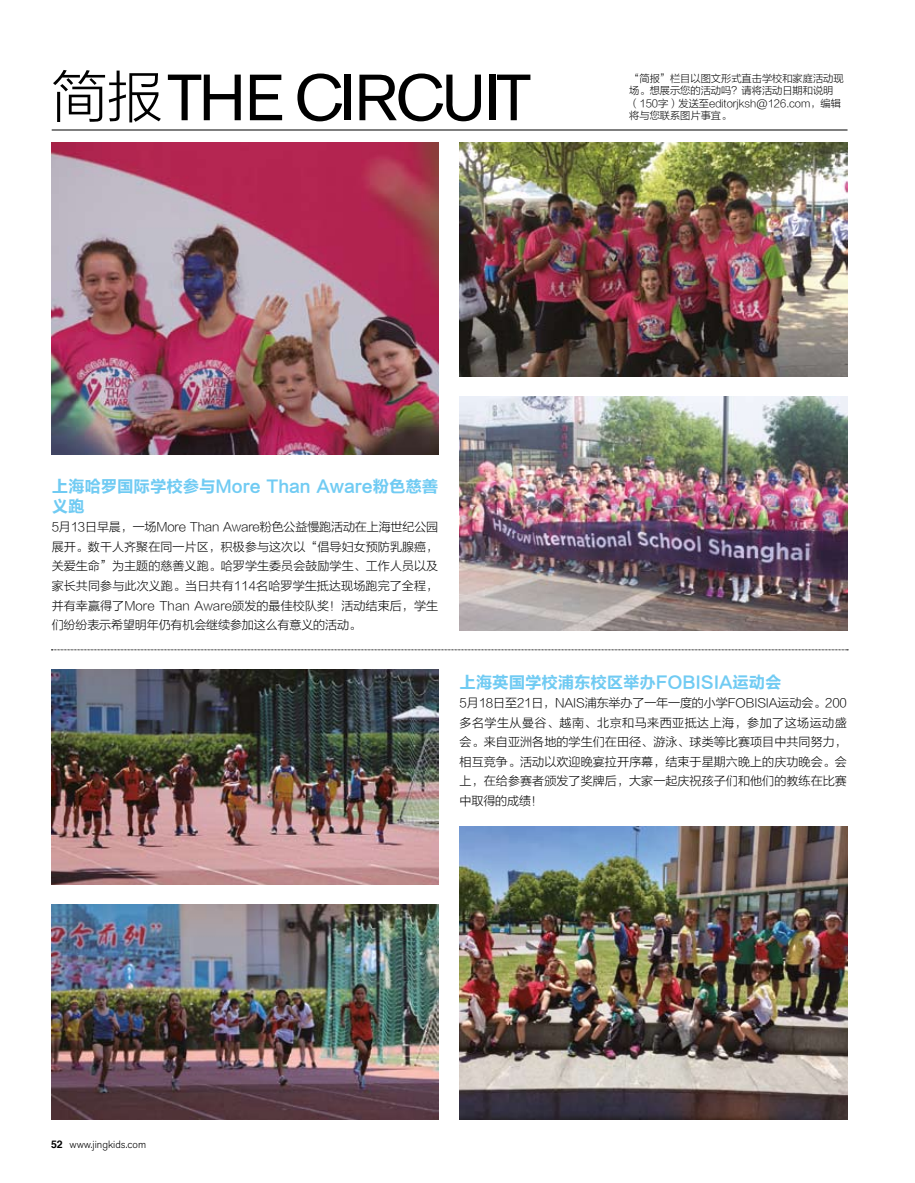
<style>
.page{position:relative;width:915px;height:1183px;background:#fff}
.page>*{position:absolute;margin:0;border:0;box-sizing:border-box;transform-origin:0 0}
.t1{font:64.5px "Akzidenz Grotesk BE";letter-spacing:-.035em;color:#000}
.t2{font:16.5px/19.5px "FZLTCHK GBK1 0";letter-spacing:-.01em;color:#70cbf3}
.t3{font:12px/19.5px "FZLTXHK GBK1 0";letter-spacing:.01em;color:#000;text-align:justify}
.t4{font:300 10.5px "Akzidenz Grotesk BE";color:#000}
.t5{font:10.2px/12.3px "FZLTXHK GBK1 0";color:#000}
.s1{font-family:"FZLTXHK GBK1 0";font-size:55.5px}
.s2{font-family:"Helvetica";font-weight:700}
</style>
<div class="page">
<img style="left:459px;top:826px;width:388px;height:292px">
<img style="left:459px;top:142px;width:388px;height:234px">
<img style="left:51px;top:669px;width:387px;height:215px">
<img style="left:51px;top:904px;width:387px;height:214px">
<img style="left:52px;top:142px;width:386px;height:312px">
<hr style="left:52px;top:130px;width:795px;height:1px;background:#000">
<img style="left:459px;top:396px;width:388px;height:234px">
<svg style="left:51px;top:649px;width:796px;height:1px"></svg>
<h1 class="t1" style="left:52px;top:59px;width:481px"><span class="s1">简报</span>THE CIRCUIT</h1>
<p class="t5" style="left:629px;top:73px;width:216px">“简报”栏目以图文形式直击学校和家庭活动现场。想展示您的活动吗？请将活动日期和说明（150字）发送至editorjksh@126.com，编辑将与您联系图片事宜。</p>
<h2 class="t2" style="left:52px;top:477px;width:388px">上海哈罗国际学校参与More Than Aware粉色慈善义跑</h2>
<p class="t3" style="left:52px;top:517px;width:388px">5月13日早晨，一场More Than Aware粉色公益慢跑活动在上海世纪公园展开。数千人齐聚在同一片区，积极参与这次以“倡导妇女预防乳腺癌，关爱生命”为主题的慈善义跑。哈罗学生委员会鼓励学生、工作人员以及家长共同参与此次义跑。当日共有114名哈罗学生抵达现场跑完了全程，并有幸赢得了More Than Aware颁发的最佳校队奖！活动结束后，学生们纷纷表示希望明年仍有机会继续参加这么有意义的活动。</p>
<h2 class="t2" style="left:459px;top:672px;width:323px">上海英国学校浦东校区举办FOBISIA运动会</h2>
<p class="t3" style="left:459px;top:693px;width:388px">5月18日至21日，NAIS浦东举办了一年一度的小学FOBISIA运动会。200多名学生从曼谷、越南、北京和马来西亚抵达上海，参加了这场运动盛会。来自亚洲各地的学生们在田径、游泳、球类等比赛项目中共同努力，相互竞争。活动以欢迎晚宴拉开序幕，结束于星期六晚上的庆功晚会。会上，在给参赛者颁发了奖牌后，大家一起庆祝孩子们和他们的教练在比赛中取得的成绩！</p>
<p class="t4" style="left:51px;top:1137px;width:97px"><span class="s2">52</span> www.jingkids.com</p>
</div>
